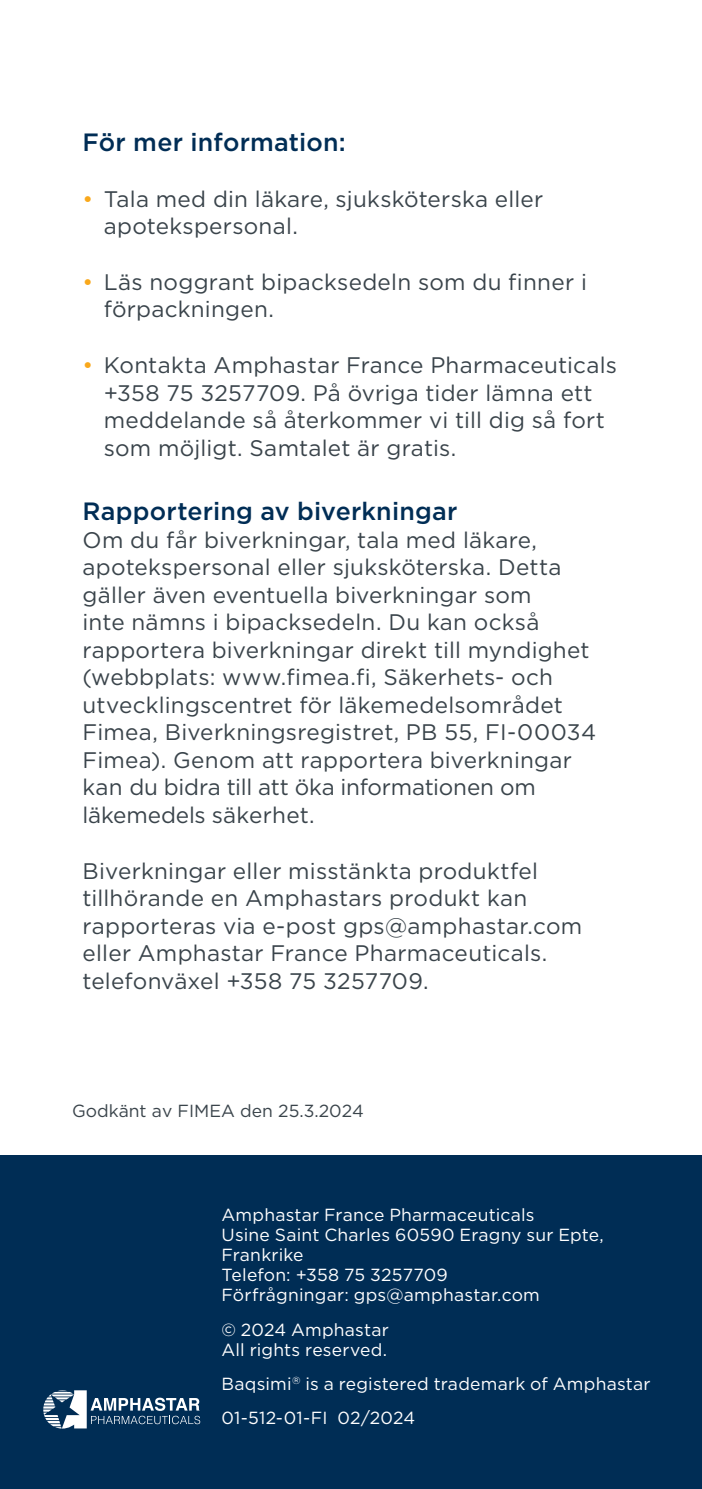
<style>
.page{position:relative;width:702px;height:1489px;background:#fff}
.page>*{position:absolute;margin:0;border:0;box-sizing:border-box;transform-origin:0 0}
.t1{font:500 25px "Gotham HTF";letter-spacing:.005em;color:#002d55}
.t2{font:22.5px/27.5px "Gotham HTF";letter-spacing:.01em;color:#3a444b}
.t3{font:17.5px/20px "Gotham HTF";letter-spacing:.01em;color:#fff}
.t4{font:17.5px "Gotham HTF";color:#3a444b}
.s1{color:#f9a81b}
</style>
<div class="page">
<div style="left:0;top:1155px;width:702px;height:333px;background:#002d55"></div>
<svg style="left:43px;top:1390px;width:157px;height:38px"></svg>
<p class="t1" style="left:82px;top:128px;width:265px">För mer information:</p>
<p class="t2" style="left:104px;top:184px;width:441px;text-indent:-21px"><span class="s1">•</span> Tala med din läkare, sjuksköterska eller apotekspersonal.</p>
<p class="t2" style="left:104px;top:268px;width:484px;text-indent:-21px"><span class="s1">•</span> Läs noggrant bipacksedeln som du finner i förpackningen.</p>
<p class="t2" style="left:104px;top:351px;width:514px;text-indent:-21px"><span class="s1">•</span> Kontakta Amphastar France Pharmaceuticals +358 75 3257709. På övriga tider lämna ett meddelande så återkommer vi till dig så fort som möjligt. Samtalet är gratis.</p>
<p class="t1" style="left:82px;top:497px;width:376px">Rapportering av biverkningar</p>
<p class="t2" style="left:82px;top:525px;width:515px">Om du får biverkningar, tala med läkare, apotekspersonal eller sjuksköterska. Detta gäller även eventuella biverkningar som<br>inte nämns i bipacksedeln. Du kan också rapportera biverkningar direkt till myndighet (webbplats: www.fimea.fi, Säkerhets- och utvecklingscentret för läkemedelsområdet Fimea, Biverkningsregistret, PB 55, FI-00034<br>Fimea). Genom att rapportera biverkningar kan du bidra till att öka informationen om läkemedels säkerhet.</p>
<p class="t2" style="left:82px;top:856px;width:501px">Biverkningar eller misstänkta produktfel tillhörande en Amphastars produkt kan rapporteras via e-post gps@amphastar.com eller Amphastar France Pharmaceuticals. telefonväxel +358 75 3257709.</p>
<p class="t4" style="left:72px;top:1100px;width:293px">Godkänt av FIMEA den 25.3.2024</p>
<p class="t3" style="left:221px;top:1204px;width:383px">Amphastar France Pharmaceuticals<br>Usine Saint Charles 60590 Eragny sur Epte,<br>Frankrike<br>Telefon: +358 75 3257709<br>Förfrågningar: gps@amphastar.com</p>
<p class="t3" style="left:221px;top:1319px;width:169px">© 2024 Amphastar<br>All rights reserved.</p>
<p class="t3" style="left:221px;top:1366px;width:430px;line-height:34.2px">Baqsimi<sup>®</sup> is a registered trademark of Amphastar<br>01-512-01-FI 02/2024</p>
</div>
